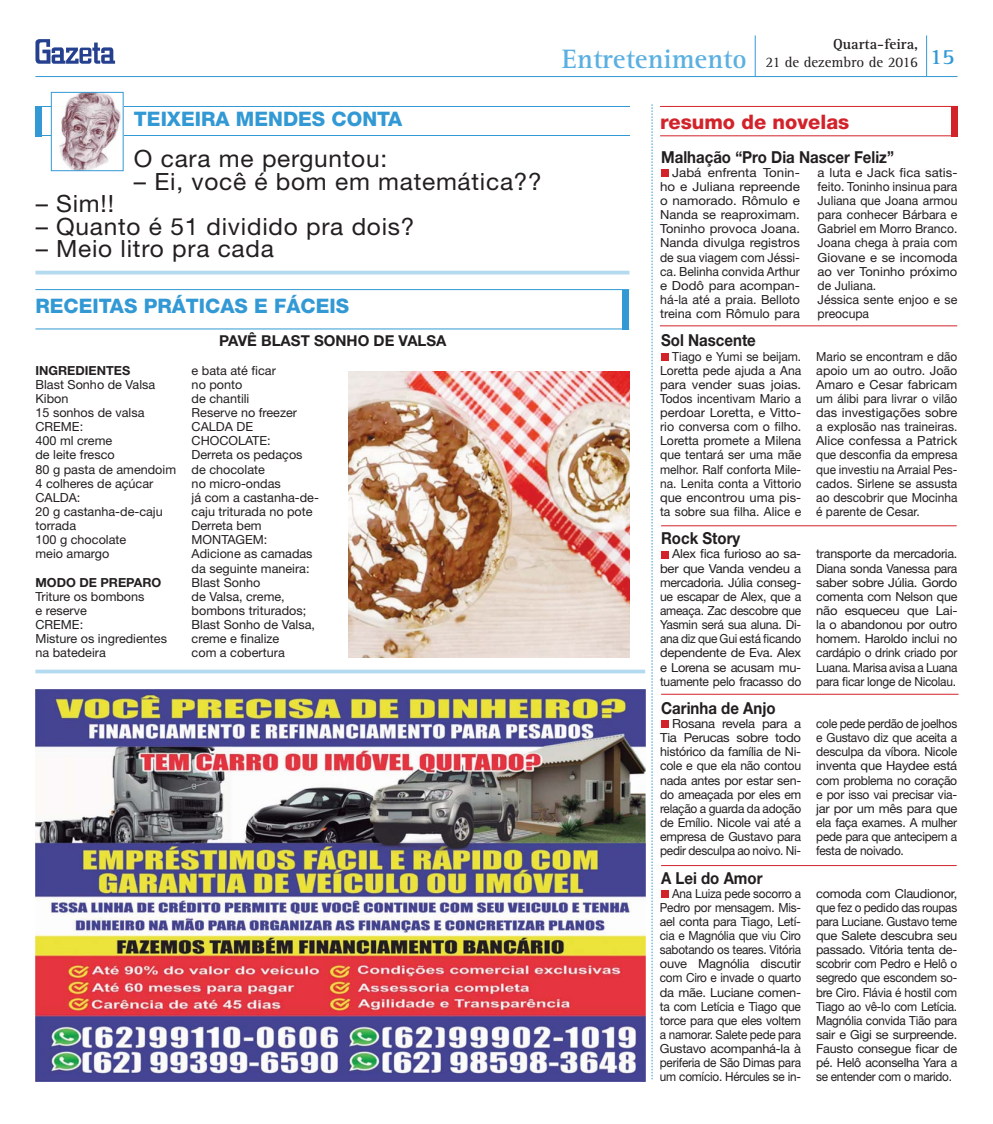
<style>
.page{position:relative;width:993px;height:1124px;background:#fff}
.page>*{position:absolute;margin:0;border:0;box-sizing:border-box;transform-origin:0 0}
.t1{font:700 27.5px "Rotis Serif";color:#5bb0e1}
.t2{font:23.75px "Helvetica Neue";letter-spacing:.03em;color:#231f20}
.t3{font:800 20px "Helvetica Neue";color:#3299d5}
.t4{font:800 20px "Helvetica Neue";color:#d2232a}
.t5{font:700 16.5px "Helvetica Neue";color:#231f20;scale:.91 1}
.t6{font:15px/18px "Rotis Serif";color:#231f20}
.t7{font:700 15px "Helvetica Neue";color:#231f20}
.t8{font:12.5px/14.1px "Helvetica Neue";color:#231f20;text-align:justify}
.t9{font:12.5px/14.1px "Helvetica Neue";color:#231f20;text-align:justify;scale:.94 1}
.t10{font:12.5px/14.1px "Helvetica Neue";color:#231f20;text-align:justify;scale:.95 1}
.t11{font:12.5px/14.1px "Helvetica Neue";color:#231f20;text-align:justify;scale:1.07 1}
.t12{font:12.5px/14.1px "Helvetica Neue";color:#231f20;text-align:justify;scale:1.04 1}
.t13{font:12.5px/14.1px "Helvetica Neue";color:#231f20;scale:1.05 1}
.t14{font:700 12.5px "Helvetica Neue";color:#231f20}
.s1{font-weight:700}
</style>
<div class="page">
<hr style="left:35px;top:76px;width:922px;height:1px;background:#3299d5">
<hr style="left:925px;top:35px;width:1px;height:41px;background:#3299d5">
<hr style="left:754px;top:35px;width:1px;height:42px;background:#3299d5">
<svg style="left:35px;top:39px;width:80px;height:25px"></svg>
<hr style="left:660px;top:106px;width:297px;height:1px;background:#d2232a">
<div style="left:661px;top:169px;width:7px;height:8px;background:#d2232a"></div>
<div style="left:661px;top:353px;width:7px;height:7px;background:#d2232a"></div>
<div style="left:661px;top:550px;width:7px;height:8px;background:#d2232a"></div>
<div style="left:661px;top:720px;width:7px;height:8px;background:#d2232a"></div>
<div style="left:661px;top:889px;width:7px;height:8px;background:#d2232a"></div>
<hr style="left:659px;top:325px;width:297px;height:1px;background:#d2232a">
<hr style="left:661px;top:693px;width:297px;height:1px;background:#d2232a">
<hr style="left:661px;top:525px;width:295px;height:1px;background:#d2232a">
<hr style="left:661px;top:865px;width:295px;height:1px;background:#d2232a">
<hr style="left:660px;top:135px;width:297px;height:1px;background:#d2232a">
<div style="left:950px;top:106px;width:7px;height:30px;background:#d2232a"></div>
<svg style="left:651px;top:104px;width:1px;height:975px"></svg>
<hr style="left:35px;top:106px;width:594px;height:1px;background:#3299d5">
<hr style="left:36px;top:135px;width:594px;height:1px;background:#3299d5">
<div style="left:36px;top:106px;width:6px;height:31px;background:#3299d5"></div>
<img style="left:53px;top:94px;width:68px;height:75px">
<div style="left:51px;top:92px;width:72px;height:79px;border:1px solid #3299d5"></div>
<div style="left:622px;top:290px;width:6px;height:40px;background:#3299d5"></div>
<hr style="left:35px;top:271px;width:594px;height:3px;background:#b3daee">
<hr style="left:35px;top:289px;width:594px;height:1px;background:#3299d5">
<hr style="left:35px;top:328px;width:594px;height:1px;background:#3299d5">
<img style="left:348px;top:371px;width:281px;height:286px">
<svg style="left:35px;top:669px;width:610px;height:4px;background:#bfdff0"></svg>
<img style="left:36px;top:689px;width:609px;height:392px">
<h3 class="t3" style="left:134px;top:112px;width:270px">TEIXEIRA MENDES CONTA</h3>
<h2 class="t2" style="left:134px;top:150px;width:254px">O cara me perguntou:</h2>
<h2 class="t2" style="left:134px;top:173px;width:409px">– Ei, você é bom em matemática??</h2>
<h2 class="t2" style="left:36px;top:195px;width:80px">– Sim!!</h2>
<h2 class="t2" style="left:36px;top:218px;width:380px">– Quanto é 51 dividido pra dois?</h2>
<h2 class="t2" style="left:36px;top:240px;width:240px">– Meio litro pra cada</h2>
<h3 class="t3" style="left:35px;top:298px;width:315px">RECEITAS PRÁTICAS E FÁCEIS</h3>
<p class="t7" style="left:219px;top:335px;width:229px">PAVÊ BLAST SONHO DE VALSA</p>
<p class="t14" style="left:35px;top:366px;width:96px">INGREDIENTES</p>
<p class="t8" style="left:35px;top:378px;width:142px;text-align:left">Blast Sonho de Valsa<br>Kibon<br>15 sonhos de valsa<br>CREME:<br>400 ml creme<br>de leite fresco<br>80 g pasta de amendoim<br>4 colheres de açúcar<br>CALDA:<br>20 g castanha-de-caju torrada<br>100 g chocolate<br>meio amargo</p>
<p class="t14" style="left:35px;top:577px;width:127px">MODO DE PREPARO</p>
<p class="t8" style="left:35px;top:590px;width:133px;text-align:left">Triture os bombons<br>e reserve<br>CREME:<br>Misture os ingredientes na batedeira</p>
<p class="t8" style="left:191px;top:364px;width:129px;text-align:left">e bata até ficar<br>no ponto<br>de chantili<br>Reserve no freezer<br>CALDA DE<br>CHOCOLATE:<br>Derreta os pedaços de chocolate<br>no micro-ondas<br>já com a castanha-de&shy;caju triturada no pote<br>Derreta bem<br>MONTAGEM:<br>Adicione as camadas da seguinte maneira:<br>Blast Sonho<br>de Valsa, creme, bombons triturados;<br>Blast Sonho de Valsa, creme e finalize<br>com a cobertura</p>
<h1 class="t1" style="left:561px;top:49px;width:186px">Entretenimento</h1>
<p class="t6" style="left:765px;top:37px;width:191px;text-indent:68px"><span class="s1">Quarta-feira,<br></span>21 de dezembro de 2016 <sup>15</sup></p>
<h3 class="t4" style="left:660px;top:115px;width:190px">resumo de novelas</h3>
<h3 class="t5" style="left:661px;top:151px;width:257px">Malhação “Pro Dia Nascer Feliz”</h3>
<p class="t11" style="left:660px;top:166px;width:132px;text-indent:12px">Jabá enfrenta Tonin&shy;ho e Juliana repreende o namorado. Rômulo e Nanda se reaproximam.<br>Toninho provoca Joana.<br>Nanda divulga registros de sua viagem com Jéssi&shy;ca. Belinha convida Arthur e Dodô para acompan&shy;há-la até a praia. Belloto treina com Rômulo para</p>
<p class="t13" style="left:817px;top:166px;width:135px">a luta e Jack fica satis&shy;feito. Toninho insinua para<br>Juliana que Joana armou para conhecer Bárbara e<br>Gabriel em Morro Branco.<br>Joana chega à praia com<br>Giovane e se incomoda ao ver Toninho próximo de Juliana.<br>Jéssica sente enjoo e se preocupa</p>
<h3 class="t5" style="left:661px;top:334px;width:106px">Sol Nascente</h3>
<p class="t10" style="left:660px;top:350px;width:150px;text-indent:12px">Tiago e Yumi se beijam.<br>Loretta pede ajuda a Ana para vender suas joias.<br>Todos incentivam Mario a perdoar Loretta, e Vitto&shy;rio conversa com o filho.<br>Loretta promete a Milena que tentará ser uma mãe melhor. Ralf conforta Mile&shy;na. Lenita conta a Vittorio que encontrou uma pis&shy;ta sobre sua filha. Alice e</p>
<p class="t10" style="left:816px;top:350px;width:150px">Mario se encontram e dão apoio um ao outro. João Amaro e Cesar fabricam um álibi para livrar o vilão das investigações sobre a explosão nas traineiras.<br>Alice confessa a Patrick que desconfia da empresa que investiu na Arraial Pes&shy;cados. Sirlene se assusta ao descobrir que Mocinha é parente de Cesar.</p>
<p class="t8" style="left:660px;top:548px;width:143px;text-indent:12px">Alex fica furioso ao sa&shy;ber que Vanda vendeu a mercadoria. Júlia conseg&shy;ue escapar de Alex, que a ameaça. Zac descobre que Yasmin será sua aluna. Di&shy;ana diz que Gui está ficando dependente de Eva. Alex e Lorena se acusam mu&shy;tuamente pelo fracasso do</p>
<p class="t8" style="left:816px;top:548px;width:143px">transporte da mercadoria.<br>Diana sonda Vanessa para saber sobre Júlia. Gordo comenta com Nelson que não esqueceu que Lai&shy;la o abandonou por outro homem. Haroldo inclui no cardápio o drink criado por Luana. Marisa avisa a Luana para ficar longe de Nicolau.</p>
<p class="t12" style="left:660px;top:717px;width:137px;text-indent:12px">Rosana revela para a Tia Perucas sobre todo histórico da família de Ni&shy;cole e que ela não contou nada antes por estar sen&shy;do ameaçada por eles em relação a guarda da adoção de Emílio. Nicole vai até a empresa de Gustavo para pedir desculpa ao noivo. Ni-</p>
<p class="t9" style="left:815px;top:717px;width:151px">cole pede perdão de joelhos e Gustavo diz que aceita a desculpa da víbora. Nicole inventa que Haydee está com problema no coração e por isso vai precisar via&shy;jar por um mês para que ela faça exames. A mulher pede para que antecipem a festa de noivado.</p>
<p class="t9" style="left:659px;top:887px;width:152px;text-indent:12px">Ana Luiza pede socorro a Pedro por mensagem. Mis&shy;ael conta para Tiago, Letí&shy;cia e Magnólia que viu Ciro sabotando os teares. Vitória ouve Magnólia discutir com Ciro e invade o quarto da mãe. Luciane comen&shy;ta com Letícia e Tiago que torce para que eles voltem a namorar. Salete pede para Gustavo acompanhá-la à periferia de São Dimas para um comício. Hércules se in-</p>
<p class="t8" style="left:815px;top:887px;width:143px">comoda com Claudionor, que fez o pedido das roupas para Luciane. Gustavo teme que Salete descubra seu passado. Vitória tenta de&shy;scobrir com Pedro e Helô o segredo que escondem so&shy;bre Ciro. Flávia é hostil com Tiago ao vê-lo com Letícia.<br>Magnólia convida Tião para sair e Gigi se surpreende.<br>Fausto consegue ficar de pé. Helô aconselha Yara a se entender com o marido.</p>
<h3 class="t5" style="left:661px;top:532px;width:89px">Rock Story</h3>
<h3 class="t5" style="left:661px;top:702px;width:127px">Carinha de Anjo</h3>
<h3 class="t5" style="left:661px;top:871px;width:113px">A Lei do Amor</h3>
</div>
